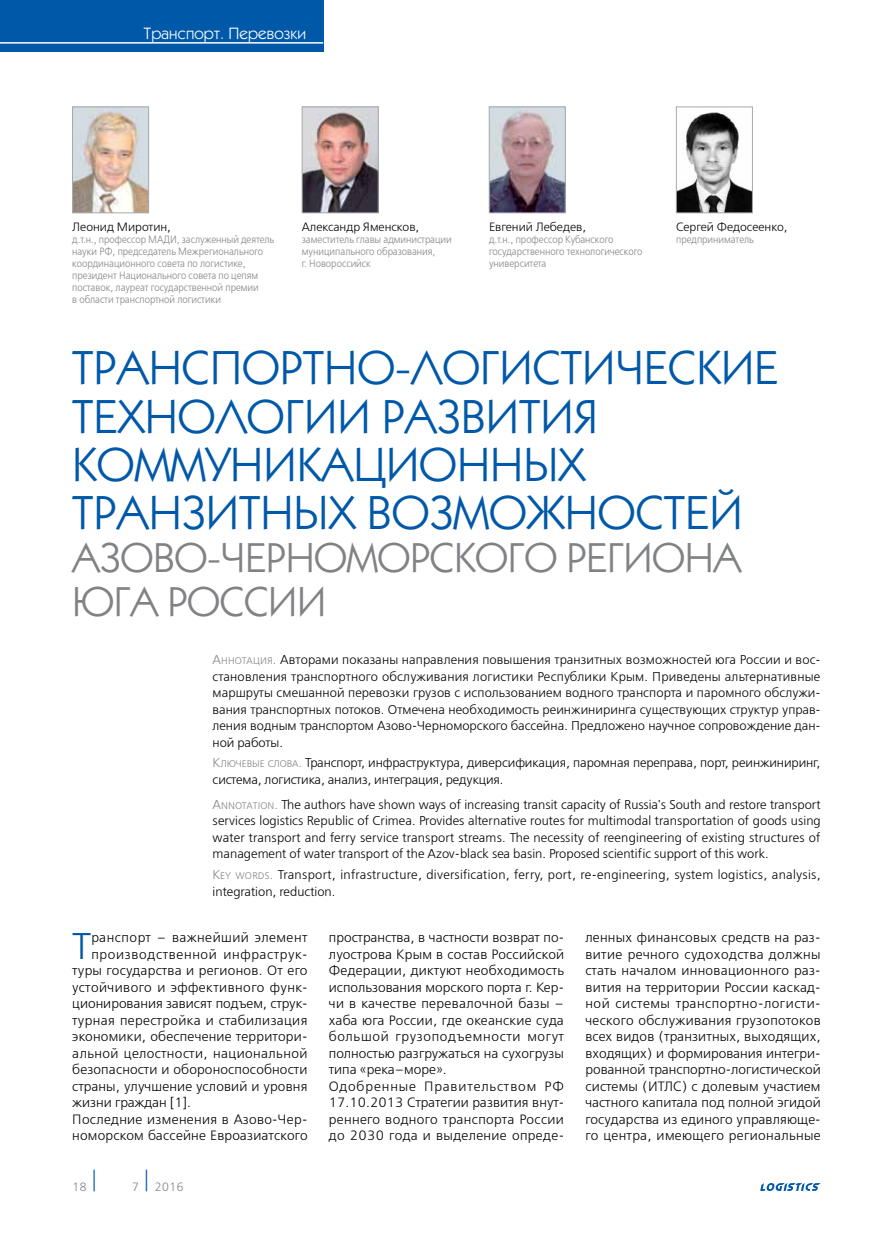
<style>
.page{position:relative;width:893px;height:1234px;background:#fff}
.page>*{position:absolute;margin:0;border:0;box-sizing:border-box;transform-origin:0 0}
.t1{font:48px/48px "Kabel C";color:#0058a9}
.t2{font:42px "Kabel C";letter-spacing:-.01em;color:#808285}
.t3{font:300 37.05px "Free Set";color:#0058a9}
.t4{font:16.5px "Kabel C";letter-spacing:.01em;color:#fff}
.t5{font:300 13.5px/16.5px "Free Set";letter-spacing:.015em;color:#000}
.t6{font:300 13.5px "Free Set";letter-spacing:.035em;color:#000}
.t7{font:300 13.5px "Free Set";letter-spacing:.05em;color:#000}
.t8{font:300 13.5px "Free Set";letter-spacing:.04em;color:#000}
.t9{font:300 12.75px/16.5px "Free Set";color:#000;text-align:justify}
.t10{font:300 12.75px/16.5px "Free Set";letter-spacing:.02em;color:#000}
.t11{font:300 12px "Free Set";color:#000}
.t12{font:300 12px "Free Set";color:#808285}
.t13{font:300 10.5px/12px "Free Set";color:#808285;scale:.9 1}
.s1{color:#808285}
.s2{font-size:9.6px;color:#808285}
</style>
<div class="page">
<div style="left:0;top:0;width:323px;height:51px;background:#0058a9"></div>
<hr style="left:0;top:42px;width:323px;height:2px;background:#fff">
<svg style="left:760px;top:1183px;width:61px;height:7px"></svg>
<img style="left:74px;top:109px;width:73px;height:102px">
<div style="left:72px;top:107px;width:77px;height:106px;border:1px solid #a7a9ac"></div>
<img style="left:304px;top:109px;width:72px;height:102px">
<div style="left:302px;top:107px;width:76px;height:106px;border:1px solid #a7a9ac"></div>
<img style="left:491px;top:109px;width:73px;height:102px">
<div style="left:489px;top:107px;width:77px;height:106px;border:1px solid #a7a9ac"></div>
<img style="left:678px;top:112px;width:73px;height:99px">
<div style="left:676px;top:107px;width:77px;height:106px;border:1px solid #a7a9ac"></div>
<p class="t4" style="left:144px;top:24px;width:164px">Транспорт. Перевозки</p>
<p class="t11" style="left:72px;top:219px;width:100px">Леонид Миротин,</p>
<p class="t13" style="left:72px;top:233px;width:226px">д.т.н., профессор МАДИ, заслуженный деятель науки РФ, председатель Межрегионального координационного совета по логистике, президент Национального совета по цепям поставок, лауреат государственной премии<br>в области транспортной логистики</p>
<p class="t11" style="left:302px;top:219px;width:119px">Александр Яменсков,</p>
<p class="t13" style="left:302px;top:233px;width:168px">заместитель главы администрации муниципального образования,<br>г. Новороссийск</p>
<p class="t11" style="left:489px;top:219px;width:99px">Евгений Лебедев,</p>
<p class="t13" style="left:489px;top:233px;width:172px">д.т.н., профессор Кубанского государственного технологического университета</p>
<p class="t11" style="left:676px;top:219px;width:113px">Сергей Федосеенко,</p>
<p class="t13" style="left:676px;top:233px;width:88px">предприниматель</p>
<h1 class="t1" style="left:72px;top:343px;width:50px">ТРАН</h1>
<h1 class="t1" style="left:72px;top:343px;width:677px;text-indent:110px">СПОРТНО-ЛОГИСТИЧЕСКИЕ<br>ТЕХНОЛОГИИ РАЗВИТИЯ<br>КОММУНИ КАЦИОНН</h1>
<h1 class="t1" style="left:523px;top:439px;width:63px">ЫХ</h1>
<h1 class="t1" style="left:72px;top:487px;width:50px">ТРАН</h1>
<h1 class="t1" style="left:182px;top:487px;width:345px">ЗИТНЫХ ВОЗМОЖНО</h1>
<h1 class="t1" style="left:636px;top:487px;width:76px">СТЕЙ</h1>
<h2 class="t2" style="left:72px;top:534px;width:199px">АЗОВО-ЧЕРНО</h2>
<h2 class="t2" style="left:347px;top:534px;width:307px">МОРСКОГО РЕГИОНА</h2>
<h2 class="t2" style="left:72px;top:577px;width:223px">ЮГА РОССИИ</h2>
<p class="t9" style="left:213px;top:651px;width:610px"><span class="s1">А</span><span class="s2">ННОТАЦИЯ</span><span class="s1">.</span> Авторами показаны направления повышения транзитных возможностей юга России и вос&shy;становления транспортного обслуживания логистики Республики Крым. Приведены альтернативные маршруты смешанной перевозки грузов с использованием водного транспорта и паромного обслужи&shy;вания транспортных потоков. Отмечена необходимость реинжиниринга существующих структур управ&shy;ления водным транспортом Азово-Черноморского бассейна. Предложено научное сопровождение дан&shy;ной работы.</p>
<p class="t9" style="left:213px;top:754px;width:609px"><span class="s1">К</span><span class="s2">ЛЮЧЕВЫЕ СЛОВА</span><span class="s1">.</span> Транспорт, инфраструктура, диверсификация, паромная переправа, порт, реинжиниринг, система, логистика, анализ, интеграция, редукция.</p>
<p class="t9" style="left:213px;top:796px;width:610px"><span class="s1">A</span><span class="s2">NNOTATION</span><span class="s1">.</span> The authors have shown ways of increasing transit capacity of Russia's South and restore transport services logistics Republic of Crimea. Provides alternative routes for multimodal transportation of goods using water transport and ferry service transport streams. The necessity of reengineering of existing structures of management of water transport of the Azov-black sea basin. Proposed scientific support of this work.</p>
<p class="t10" style="left:213px;top:866px;width:610px"><span class="s1">K</span><span class="s2">EY WORDS</span><span class="s1">.</span> Transport, infrastructure, diversification, ferry, port, re-engineering, system logistics, analysis, integration, reduction.</p>
<h3 class="t3" style="left:72px;top:922px;width:21px">Т</h3>
<p class="t8" style="left:91px;top:929px;width:218px">ранспорт – важнейший элемент</p>
<p class="t7" style="left:91px;top:945px;width:218px">производственной инфраструк-</p>
<p class="t5" style="left:72px;top:962px;width:237px">туры государства и регионов. От его</p>
<p class="t6" style="left:72px;top:978px;width:237px">устойчивого и эффективного функ-</p>
<p class="t5" style="left:72px;top:995px;width:237px">ционирования зависят подъем, струк-</p>
<p class="t5" style="left:72px;top:1011px;width:237px">турная перестройка и стабилизация</p>
<p class="t5" style="left:72px;top:1028px;width:237px">экономики, обеспечение территори-</p>
<p class="t5" style="left:72px;top:1044px;width:237px">альной целостности, национальной</p>
<p class="t5" style="left:72px;top:1061px;width:237px">безопасности и обороноспособности</p>
<p class="t5" style="left:72px;top:1077px;width:237px">страны, улучшение условий и уровня</p>
<p class="t5" style="left:72px;top:1094px;width:120px">жизни граждан [1].</p>
<p class="t5" style="left:72px;top:1110px;width:237px">Последние изменения в Азово-Чер-</p>
<p class="t5" style="left:72px;top:1127px;width:237px">номорском бассейне Евроазиатского</p>
<p class="t12" style="left:72px;top:1179px;width:28px">18<sup>│</sup></p>
<p class="t12" style="left:132px;top:1179px;width:53px">7 <sup>│</sup> 2016</p>
<p class="t5" style="left:329px;top:929px;width:237px">пространства, в частности возврат по&shy;луострова Крым в состав Российской Федерации, диктуют необходимость использования морского порта г. Кер&shy;чи в качестве перевалочной базы – хаба юга России, где океанские суда большой грузоподъемности могут полностью разгружаться на сухогрузы типа «река–море».<br>Одобренные Правительством РФ 17.10.2013 Стратегии развития внут&shy;реннего водного транспорта России до 2030 года и выделение опреде-</p>
<p class="t5" style="left:585px;top:929px;width:237px;text-align:justify">ленных финансовых средств на раз&shy;витие речного судоходства должны стать началом инновационного раз&shy;вития на территории России каскад&shy;ной системы транспортно-логисти&shy;ческого обслуживания грузопотоков всех видов (транзитных, выходящих, входящих) и формирования интегри&shy;рованной транспортно-логистической системы (ИТЛС) с долевым участием частного капитала под полной эгидой государства из единого управляюще&shy;го центра, имеющего региональные</p>
</div>
